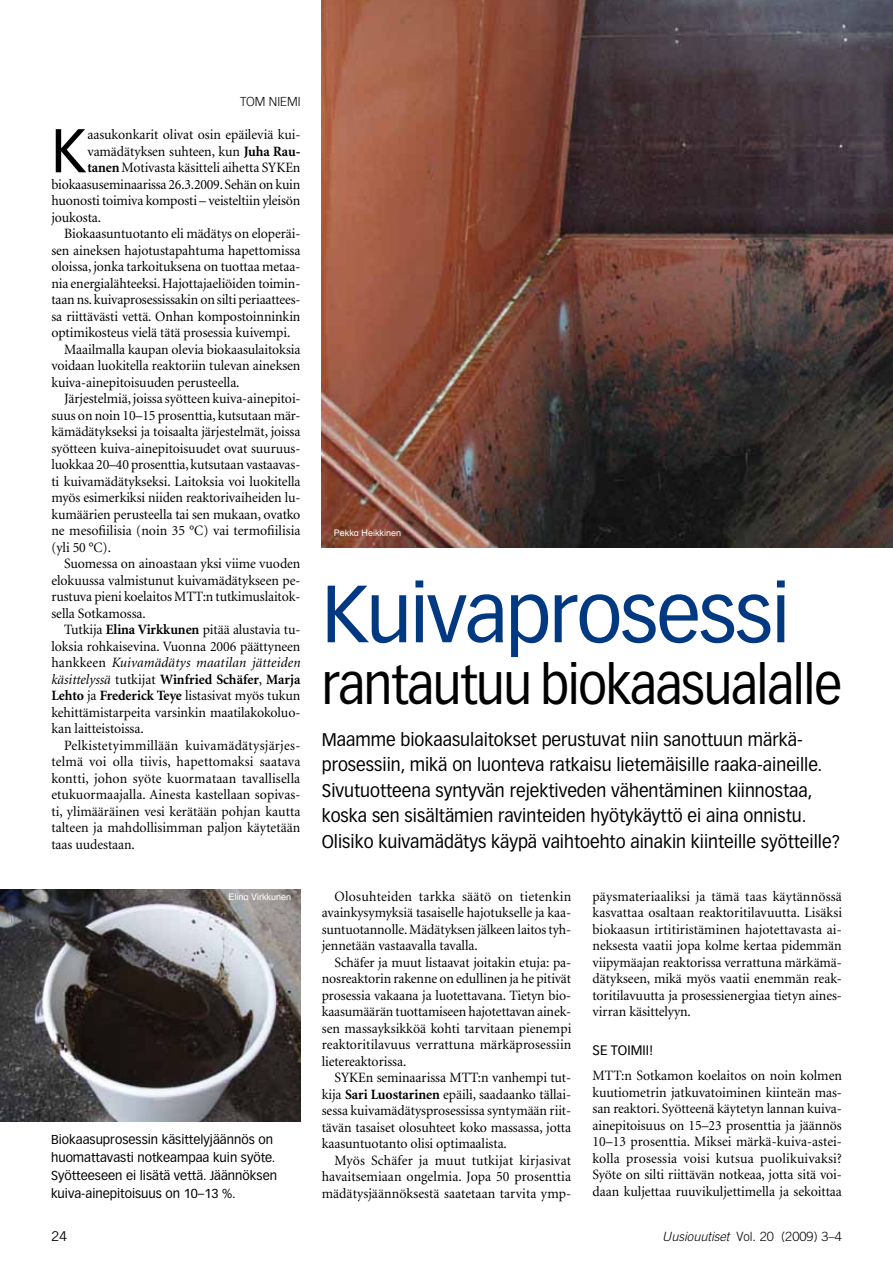
<style>
.page{position:relative;width:893px;height:1263px;background:#fff}
.page>*{position:absolute;margin:0;border:0;box-sizing:border-box;transform-origin:0 0}
.t1{font:79.5px "Vectora LH";letter-spacing:-.025em;color:#003882}
.t2{font:60.6px "Vectora LH";color:#000}
.t3{font:54px "Vectora LH";letter-spacing:-.025em;color:#000;scale:.92 1}
.t4{font:18px/25.5px "Vectora LH";color:#000;scale:.96 1}
.t5{font:14.25px/16.5px "Minion";letter-spacing:-.005em;color:#000;text-align:justify}
.t6{font:700 14.25px "Minion";color:#000}
.t7{font:14.25px "Minion";letter-spacing:.02em;color:#000}
.t8{font:14.25px "Minion";letter-spacing:.015em;color:#000}
.t9{font:italic 14.25px "Minion";letter-spacing:.01em;color:#000}
.t10{font:13.5px "Vectora LH";letter-spacing:.005em;color:#000}
.t11{font:13.5px "Trade Gothic";color:#000}
.t12{font:12.75px/18px "Vectora LH";color:#000}
.t13{font:300 12.75px "Trade Gothic";color:#000}
.t14{font:300 12.75px "Vectora LH";color:#000}
.t15{font:9px "Helvetica Textbook";color:#fff}
.s1{font-weight:700}
.s2{font-style:normal}
.s3{font-weight:400;font-style:italic}
.s4{font-weight:400}
.s5{font-style:italic}
</style>
<div class="page">
<img style="left:322px;top:0;width:571px;height:547px">
<img style="left:0;top:890px;width:300px;height:231px">
<p class="t14" style="left:240px;top:94px;width:62px">TOM NIEMI</p>
<h2 class="t2" style="left:51px;top:115px;width:36px">K</h2>
<p class="t5" style="left:87px;top:127px;width:215px">aasukonkarit olivat osin epäileviä kui-</p>
<p class="t5" style="left:87px;top:144px;width:215px">vamädätyksen suhteen, kun <span class="s1">Juha Rau-</span></p>
<p class="t5" style="left:87px;top:160px;width:215px"><span class="s1">tanen</span> Motivasta käsitteli aihetta SYKEn</p>
<p class="t5" style="left:51px;top:177px;width:250px">biokaasuseminaarissa 26.3.2009. Sehän on kuin</p>
<p class="t5" style="left:51px;top:193px;width:251px">huonosti toimiva komposti – veisteltiin yleisön</p>
<p class="t5" style="left:51px;top:210px;width:51px">joukosta.</p>
<p class="t5" style="left:64px;top:226px;width:238px">Biokaasuntuotanto eli mädätys on eloperäi-</p>
<p class="t5" style="left:51px;top:243px;width:251px">sen aineksen hajotustapahtuma hapettomissa</p>
<p class="t5" style="left:51px;top:259px;width:251px">oloissa, jonka tarkoituksena on tuottaa metaa-</p>
<p class="t5" style="left:51px;top:276px;width:251px">nia energialähteeksi. Hajottajaeliöiden toimin-</p>
<p class="t5" style="left:51px;top:292px;width:251px">taan ns. kuivaprosessissakin on silti periaattees-</p>
<p class="t5" style="left:51px;top:309px;width:251px">sa riittävästi vettä. Onhan kompostoinninkin</p>
<p class="t5" style="left:51px;top:325px;width:240px">optimikosteus vielä tätä prosessia kuivempi.</p>
<p class="t5" style="left:64px;top:342px;width:238px">Maailmalla kaupan olevia biokaasulaitoksia</p>
<p class="t5" style="left:51px;top:358px;width:251px">voidaan luokitella reaktoriin tulevan aineksen</p>
<p class="t5" style="left:51px;top:375px;width:190px">kuiva-ainepitoisuuden perusteella.</p>
<p class="t5" style="left:64px;top:391px;width:238px">Järjestelmiä, joissa syötteen kuiva-ainepitoi-</p>
<p class="t5" style="left:51px;top:408px;width:251px">suus on noin 10–15 prosenttia, kutsutaan mär-</p>
<p class="t5" style="left:51px;top:424px;width:251px">kämädätykseksi ja toisaalta järjestelmät, joissa</p>
<p class="t5" style="left:51px;top:441px;width:251px">syötteen kuiva-ainepitoisuudet ovat suuruus-</p>
<p class="t5" style="left:51px;top:457px;width:251px">luokkaa 20–40 prosenttia, kutsutaan vastaavas-</p>
<p class="t5" style="left:51px;top:474px;width:251px">ti kuivamädätykseksi. Laitoksia voi luokitella</p>
<p class="t5" style="left:51px;top:490px;width:251px">myös esimerkiksi niiden reaktorivaiheiden lu-</p>
<p class="t5" style="left:51px;top:507px;width:251px">kumäärien perusteella tai sen mukaan, ovatko</p>
<p class="t5" style="left:51px;top:523px;width:251px">ne mesofiilisia (noin 35 °C) vai termofiilisia</p>
<p class="t5" style="left:51px;top:540px;width:61px">(yli 50 °C).</p>
<p class="t5" style="left:64px;top:556px;width:238px">Suomessa on ainoastaan yksi viime vuoden</p>
<p class="t5" style="left:51px;top:573px;width:251px">elokuussa valmistunut kuivamädätykseen pe-</p>
<p class="t5" style="left:51px;top:589px;width:251px">rustuva pieni koelaitos MTT:n tutkimuslaitok-</p>
<p class="t5" style="left:51px;top:606px;width:96px">sella Sotkamossa.</p>
<p class="t5" style="left:64px;top:622px;width:238px">Tutkija <span class="s1">Elina Virkkunen</span> pitää alustavia tu-</p>
<p class="t5" style="left:51px;top:639px;width:251px">loksia rohkaisevina. Vuonna 2006 päättyneen</p>
<p class="t9" style="left:51px;top:656px;width:251px"><span class="s2">hankkeen</span> Kuivamädätys maatilan jätteiden</p>
<p class="t6" style="left:51px;top:672px;width:251px"><span class="s3">käsittelyssä</span> <span class="s4">tutkijat</span> Winfried Schäfer<span class="s4">,</span> Marja</p>
<p class="t5" style="left:51px;top:688px;width:251px"><span class="s1">Lehto</span> ja <span class="s1">Frederick Teye</span> listasivat myös tukun</p>
<p class="t5" style="left:51px;top:705px;width:251px">kehittämistarpeita varsinkin maatilakokoluo-</p>
<p class="t5" style="left:51px;top:721px;width:94px">kan laitteistoissa.</p>
<p class="t7" style="left:64px;top:738px;width:238px">Pelkistetyimmillään kuivamädätysjärjes-</p>
<p class="t8" style="left:51px;top:755px;width:250px">telmä voi olla tiivis, hapettomaksi saatava</p>
<p class="t5" style="left:51px;top:771px;width:250px">kontti, johon syöte kuormataan tavallisella</p>
<p class="t5" style="left:51px;top:787px;width:251px">etukuormaajalla. Ainesta kastellaan sopivas-</p>
<p class="t5" style="left:51px;top:804px;width:250px">ti, ylimääräinen vesi kerätään pohjan kautta</p>
<p class="t5" style="left:51px;top:820px;width:251px">talteen ja mahdollisimman paljon käytetään</p>
<p class="t5" style="left:51px;top:837px;width:85px">taas uudestaan.</p>
<p class="t15" style="left:229px;top:891px;width:64px">Elina Virkkunen</p>
<p class="t12" style="left:51px;top:1130px;width:228px">Biokaasuprosessin käsittelyjäännös on huomattavasti notkeampaa kuin syöte.<br>Syötteeseen ei lisätä vettä. Jäännöksen kuiva-ainepitoisuus on 10–13 %.</p>
<p class="t15" style="left:334px;top:528px;width:69px">Pekka Heikkinen</p>
<h1 class="t1" style="left:322px;top:567px;width:470px">Kuivaprosessi</h1>
<h3 class="t3" style="left:322px;top:653px;width:567px">rantautuu biokaasualalle</h3>
<p class="t4" style="left:322px;top:726px;width:542px">Maamme biokaasulaitokset perustuvat niin sanottuun märkä&shy;prosessiin, mikä on luonteva ratkaisu lietemäisille raaka-aineille.<br>Sivutuotteena syntyvän rejektiveden vähentäminen kiinnostaa, koska sen sisältämien ravinteiden hyötykäyttö ei aina onnistu.<br>Olisiko kuivamädätys käypä vaihtoehto ainakin kiinteille syötteille?</p>
<p class="t5" style="left:322px;top:888px;width:251px;text-indent:13px">Olosuhteiden tarkka säätö on tietenkin avainkysymyksiä tasaiselle hajotukselle ja kaa&shy;suntuotannolle. Mädätyksen jälkeen laitos tyh&shy;jennetään vastaavalla tavalla.</p>
<p class="t5" style="left:322px;top:954px;width:251px;text-indent:13px">Schäfer ja muut listaavat joitakin etuja: pa&shy;nosreaktorin rakenne on edullinen ja he pitivät prosessia vakaana ja luotettavana. Tietyn bio&shy;kaasumäärän tuottamiseen hajotettavan ainek&shy;sen massayksikköä kohti tarvitaan pienempi reaktoritilavuus verrattuna märkäprosessiin lietereaktorissa.</p>
<p class="t5" style="left:322px;top:1070px;width:251px;text-indent:13px">SYKEn seminaarissa MTT:n vanhempi tut&shy;kija <span class="s1">Sari Luostarinen</span> epäili, saadaanko tällai&shy;sessa kuivamädätysprosessissa syntymään riit&shy;tävän tasaiset olosuhteet koko massassa, jotta kaasuntuotanto olisi optimaalista.</p>
<p class="t5" style="left:322px;top:1152px;width:251px;text-indent:13px">Myös Schäfer ja muut tutkijat kirjasivat havaitsemiaan ongelmia. Jopa 50 prosenttia mädätysjäännöksestä saatetaan tarvita ymp-</p>
<p class="t5" style="left:592px;top:888px;width:251px">päysmateriaaliksi ja tämä taas käytännössä kasvattaa osaltaan reaktoritilavuutta. Lisäksi biokaasun irtitiristäminen hajotettavasta ai&shy;neksesta vaatii jopa kolme kertaa pidemmän viipymäajan reaktorissa verrattuna märkämä&shy;dätykseen, mikä myös vaatii enemmän reak&shy;toritilavuutta ja prosessienergiaa tietyn aines&shy;virran käsittelyyn.</p>
<p class="t10" style="left:592px;top:1042px;width:62px">Se toimii!</p>
<p class="t5" style="left:592px;top:1068px;width:251px">MTT:n Sotkamon koelaitos on noin kolmen kuutiometrin jatkuvatoiminen kiinteän mas&shy;san reaktori. Syötteenä käytetyn lannan kuiva&shy;ainepitoisuus on 15–23 prosenttia ja jäännös 10–13 prosenttia. Miksei märkä-kuiva-astei&shy;kolla prosessia voisi kutsua puolikuivaksi?<br>Syöte on silti riittävän notkeaa, jotta sitä voi&shy;daan kuljettaa ruuvikuljettimella ja sekoittaa</p>
<p class="t11" style="left:51px;top:1228px;width:18px">24</p>
<p class="t13" style="left:662px;top:1229px;width:181px"><span class="s5">Uusiouutiset</span> Vol. 20 (2009) 3–4</p>
</div>
